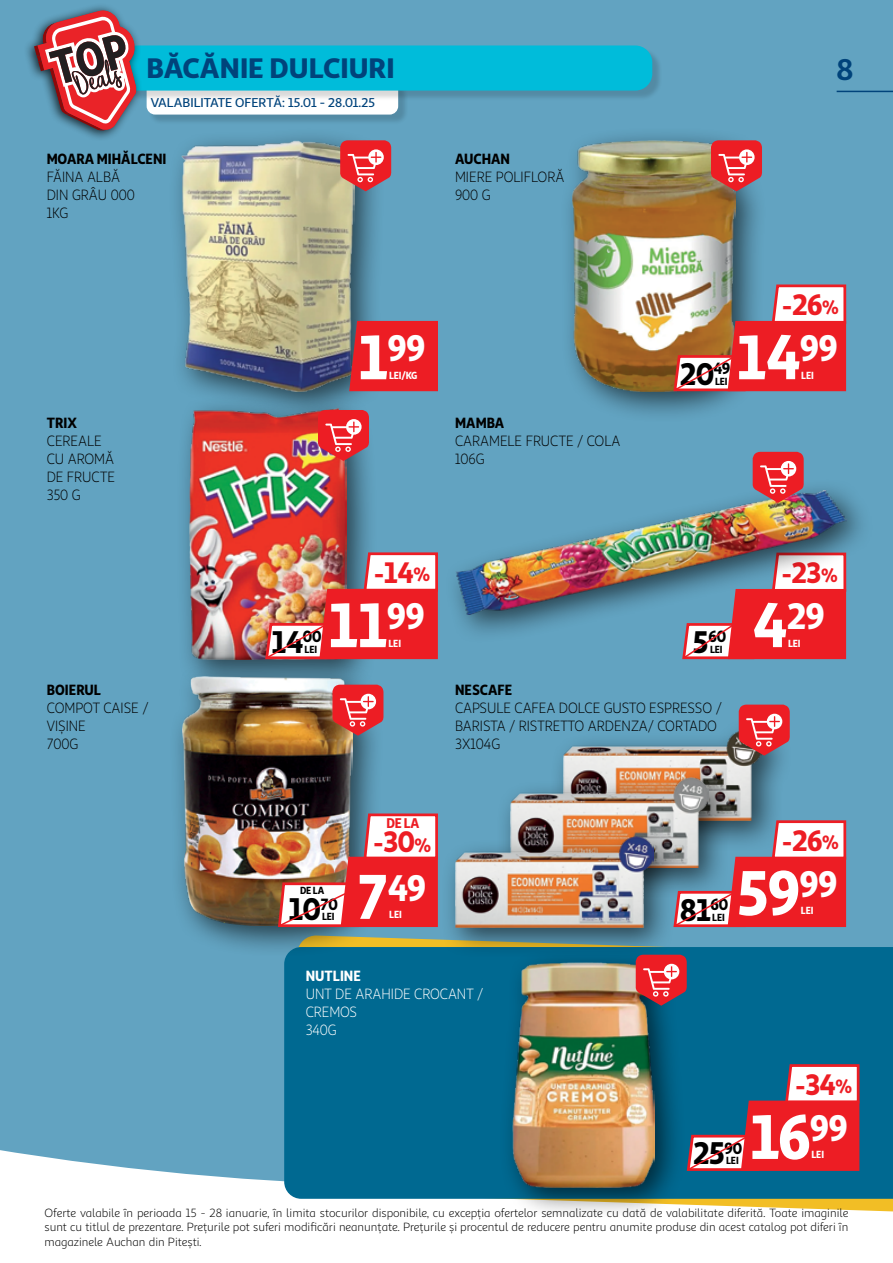
<style>
.page{position:relative;width:893px;height:1263px;background:#fff}
.page>*{position:absolute;margin:0;border:0;box-sizing:border-box;transform-origin:0 0}
.t1{font:900 63.6px "Sana Sans Alt";letter-spacing:-.03em;color:#fff;scale:.9 1}
.t2{font:900 37.5px "Sana Sans Alt";color:#fff;scale:.9 1}
.t3{font:900 31.65px "Sana Sans Alt";letter-spacing:-.03em;color:#000;scale:.9 1}
.t4{font:900 30px "Sana Sans Alt";letter-spacing:-.04em;color:#ed1d24;scale:.9 1}
.t5{font:700 30px "Sana Sans Alt";color:#00437b}
.t6{font:900 28.5px "Sana Sans Alt";color:#00437b}
.t7{font:900 16.5px "Sana Sans Alt";color:#000;scale:.9 1}
.t8{font:15px/18px "Sana Sans Alt";color:#000;scale:.9 1}
.t9{font:900 15px "Sana Sans Alt";color:#000;scale:.9 1}
.t10{font:15px/18px "Sana Sans Alt";color:#fff;scale:.9 1}
.t11{font:900 15px "Sana Sans Alt";color:#fff;scale:.9 1}
.t12{font:900 14.25px "Sana Sans Alt";color:#ed1d24;scale:.9 1}
.t13{font:500 12.9px "Sana Sans Alt";letter-spacing:-.01em;color:#00437b}
.t14{font:12px/14.4px "Sana Sans Alt";letter-spacing:-.005em;color:#000;text-align:justify}
.t15{font:900 10.5px "Sana Sans Alt";letter-spacing:-.02em;color:#fff;scale:.9 1}
.t16{font:900 10.5px "Sana Sans Alt";letter-spacing:-.02em;color:#000;scale:.9 1}
.s1{font-size:63.6px}
.s2{font-size:26.25px}
.s3{font-size:19.5px}
.s4{font-size:63.45px}
.s5{font-size:31.65px}
</style>
<div class="page">
<div style="left:0;top:0;width:893px;height:1182px;background:#62a3c1"></div>
<hr style="left:837px;top:91px;width:56px;height:1px;background:#00437b">
<div style="left:148px;top:83px;width:260px;height:42px;background:#000;opacity:.15"></div>
<div style="left:147px;top:81px;width:251px;height:34px;background:#fff;border-radius:9px"></div>
<div style="left:123px;top:48px;width:540px;height:53px;background:#000;opacity:.15"></div>
<div style="left:121px;top:45px;width:531px;height:46px;background:#00bcda;border-radius:17px"></div>
<div style="left:23px;top:3px;width:120px;height:139px;background:#000;opacity:.75"></div>
<svg style="left:34px;top:10px;width:102px;height:121px;background:#a26d77"></svg>
<svg style="left:681px;top:644px;width:166px;height:16px"></svg>
<svg style="left:384px;top:935px;width:509px;height:277px"></svg>
<div style="left:284px;top:947px;width:609px;height:252px;background:#006991"></div>
<svg style="left:686px;top:1062px;width:175px;height:110px"></svg>
<div style="left:168px;top:127px;width:217px;height:294px;background:#000;opacity:.6"></div>
<img style="left:181px;top:140px;width:173px;height:251px">
<div style="left:559px;top:126px;width:209px;height:297px;background:#000;opacity:.6"></div>
<img style="left:573px;top:140px;width:163px;height:251px">
<div style="left:176px;top:395px;width:202px;height:296px;background:#000;opacity:.6"></div>
<img style="left:189px;top:408px;width:157px;height:251px">
<div style="left:168px;top:662px;width:216px;height:296px;background:#000;opacity:.6"></div>
<img style="left:183px;top:676px;width:170px;height:250px">
<div style="left:498px;top:948px;width:188px;height:271px;background:#000;opacity:.6"></div>
<img style="left:512px;top:962px;width:142px;height:225px">
<div style="left:444px;top:477px;width:431px;height:167px;background:#000;opacity:.6"></div>
<img style="left:455px;top:490px;width:391px;height:125px">
<div style="left:549px;top:717px;width:243px;height:135px;background:#000;opacity:.6"></div>
<img style="left:563px;top:730px;width:199px;height:89px">
<div style="left:496px;top:765px;width:243px;height:135px;background:#000;opacity:.6"></div>
<img style="left:510px;top:778px;width:198px;height:46px">
<div style="left:441px;top:824px;width:244px;height:135px;background:#000;opacity:.6"></div>
<img style="left:455px;top:837px;width:198px;height:90px">
<img style="left:264px;top:551px;width:175px;height:109px">
<div style="left:349px;top:321px;width:89px;height:70px;background:#ed1d24"></div>
<svg style="left:672px;top:283px;width:175px;height:110px"></svg>
<svg style="left:672px;top:819px;width:175px;height:109px"></svg>
<img style="left:276px;top:812px;width:163px;height:116px">
<svg style="left:340px;top:140px;width:51px;height:51px;background:#de5055"></svg>
<svg style="left:318px;top:410px;width:51px;height:51px;background:#e04d4f"></svg>
<svg style="left:332px;top:685px;width:52px;height:51px;background:#da4d51"></svg>
<svg style="left:635px;top:955px;width:52px;height:51px;background:#cc474e"></svg>
<svg style="left:738px;top:705px;width:52px;height:51px;background:#da4f56"></svg>
<svg style="left:752px;top:452px;width:52px;height:51px;background:#dc4c54"></svg>
<svg style="left:711px;top:140px;width:51px;height:51px;background:#dc4c51"></svg>
<h3 class="t6" style="left:147px;top:46px;width:250px">BĂCĂNIE DULCIURI</h3>
<h3 class="t5" style="left:837px;top:51px;width:18px">8</h3>
<p class="t13" style="left:151px;top:93px;width:226px">VALABILITATE OFERTĂ: 15.01 - 28.01.25</p>
<p class="t9" style="left:47px;top:147px;width:135px">MOARA MIHĂLCENI</p>
<p class="t8" style="left:47px;top:168px;width:99px">FĂINA ALBĂ<br>DIN GRÂU 000<br>1KG</p>
<p class="t9" style="left:47px;top:410px;width:35px">TRIX</p>
<p class="t8" style="left:47px;top:432px;width:77px">CEREALE<br>CU AROMĂ<br>DE FRUCTE<br>350 G</p>
<p class="t9" style="left:47px;top:678px;width:62px">BOIERUL</p>
<p class="t8" style="left:47px;top:699px;width:114px">COMPOT CAISE /<br>VIȘINE<br>700G</p>
<p class="t9" style="left:455px;top:147px;width:63px">AUCHAN</p>
<p class="t8" style="left:455px;top:168px;width:123px">MIERE POLIFLORĂ<br>900 G</p>
<h2 class="t2" style="left:358px;top:318px;width:76px"><span class="s1">1</span>99</h2>
<p class="t15" style="left:389px;top:367px;width:33px">LEI/KG</p>
<p class="t9" style="left:455px;top:410px;width:56px">MAMBA</p>
<p class="t8" style="left:455px;top:432px;width:185px">CARAMELE FRUCTE / COLA<br>106G</p>
<h3 class="t4" style="left:782px;top:281px;width:64px"><span class="s2">-</span>26<span class="s3">%</span></h3>
<h1 class="t1" style="left:737px;top:307px;width:114px">14<sup>99</sup></h1>
<h3 class="t3" style="left:680px;top:348px;width:58px">20<sup>49</sup></h3>
<p class="t15" style="left:801px;top:367px;width:15px">LEI</p>
<p class="t16" style="left:715px;top:373px;width:15px">LEI</p>
<h3 class="t4" style="left:374px;top:548px;width:64px"><span class="s2">-</span>14<span class="s3">%</span></h3>
<h1 class="t1" style="left:328px;top:574px;width:109px">11<sup>99</sup></h1>
<h3 class="t3" style="left:271px;top:616px;width:57px">14<sup>00</sup></h3>
<p class="t15" style="left:388px;top:634px;width:15px">LEI</p>
<p class="t16" style="left:305px;top:641px;width:15px">LEI</p>
<h3 class="t4" style="left:782px;top:549px;width:64px"><span class="s2">-</span>23<span class="s3">%</span></h3>
<h2 class="t2" style="left:753px;top:586px;width:82px"><span class="s4">4</span>29</h2>
<h3 class="t7" style="left:692px;top:623px;width:39px"><span class="s5">5</span>60</h3>
<p class="t15" style="left:788px;top:635px;width:15px">LEI</p>
<p class="t16" style="left:710px;top:641px;width:15px">LEI</p>
<p class="t9" style="left:455px;top:678px;width:65px">NESCAFE</p>
<p class="t8" style="left:455px;top:699px;width:298px">CAPSULE CAFEA DOLCE GUSTO ESPRESSO /<br>BARISTA / RISTRETTO ARDENZA/ CORTADO<br>3X104G</p>
<p class="t16" style="left:300px;top:882px;width:28px">DE LA</p>
<h3 class="t3" style="left:289px;top:884px;width:37px">10</h3>
<h3 class="t7" style="left:320px;top:891px;width:21px">70</h3>
<p class="t16" style="left:322px;top:908px;width:15px">LEI</p>
<p class="t12" style="left:386px;top:811px;width:38px">DE LA</p>
<h3 class="t4" style="left:373px;top:817px;width:65px"><span class="s2">-</span>30<span class="s3">%</span></h3>
<h2 class="t2" style="left:357px;top:858px;width:79px"><span class="s1">7</span>49</h2>
<p class="t15" style="left:389px;top:906px;width:15px">LEI</p>
<h3 class="t4" style="left:782px;top:816px;width:64px"><span class="s2">-</span>26<span class="s3">%</span></h3>
<h1 class="t1" style="left:736px;top:842px;width:114px">59<sup>99</sup></h1>
<h3 class="t3" style="left:680px;top:884px;width:55px">81<sup>60</sup></h3>
<p class="t15" style="left:801px;top:902px;width:15px">LEI</p>
<p class="t16" style="left:712px;top:908px;width:15px">LEI</p>
<p class="t11" style="left:306px;top:964px;width:63px">NUTLINE</p>
<p class="t10" style="left:306px;top:985px;width:199px">UNT DE ARAHIDE CROCANT /<br>CREMOS<br>340G</p>
<h3 class="t4" style="left:795px;top:1060px;width:65px"><span class="s2">-</span>34<span class="s3">%</span></h3>
<h1 class="t1" style="left:750px;top:1086px;width:111px">16<sup>99</sup></h1>
<h3 class="t3" style="left:693px;top:1128px;width:56px">25<sup>90</sup></h3>
<p class="t15" style="left:811px;top:1146px;width:15px">LEI</p>
<p class="t16" style="left:726px;top:1152px;width:15px">LEI</p>
<p class="t14" style="left:45px;top:1206px;width:805px">Oferte valabile în perioada 15 - 28 ianuarie, în limita stocurilor disponibile, cu excepția ofertelor semnalizate cu dată de valabilitate diferită. Toate imaginile sunt cu titlul de prezentare. Prețurile pot suferi modificări neanunțate. Prețurile și procentul de reducere pentru anumite produse din acest catalog pot diferi în magazinele Auchan din Pitești.</p>
</div>
